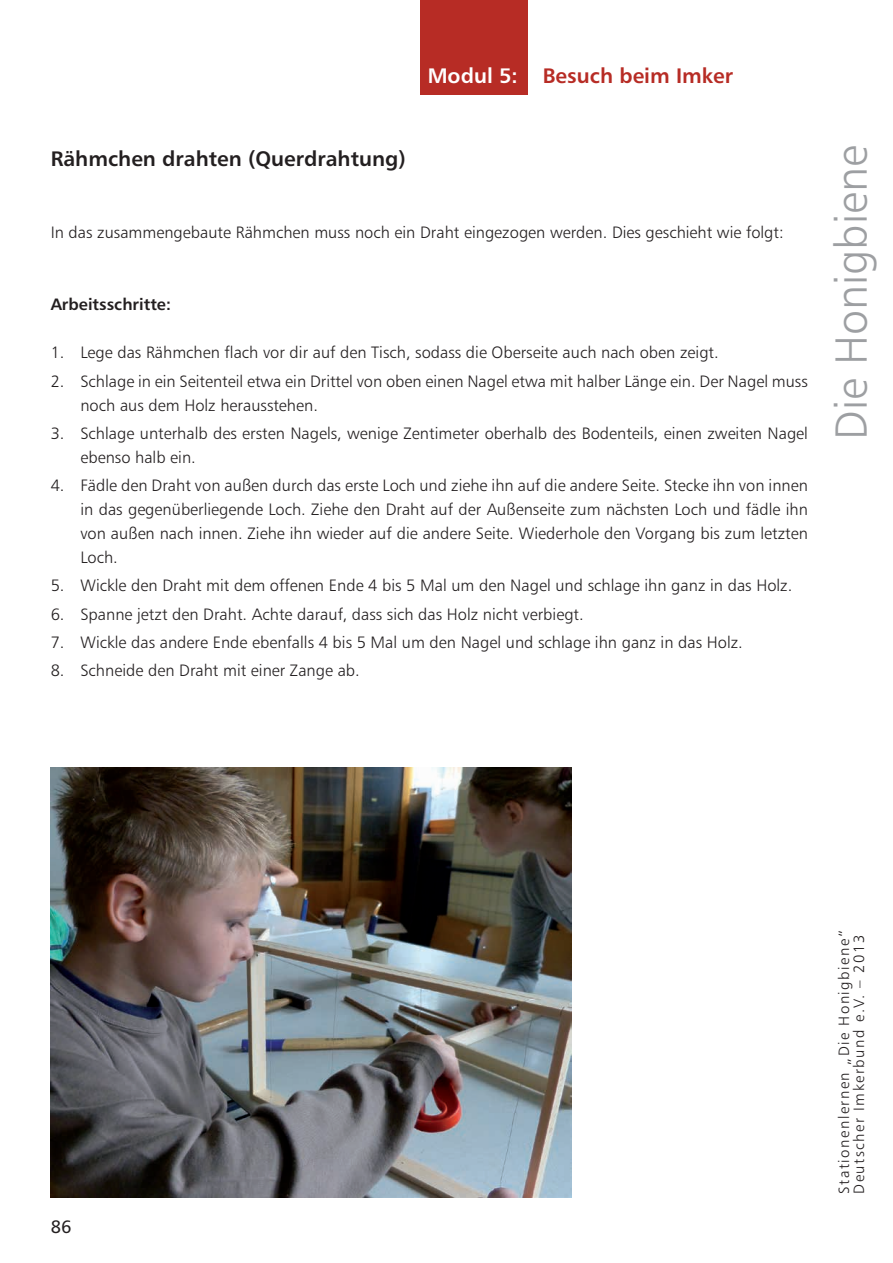
<style>
.page{position:relative;width:893px;height:1263px;background:#fff}
.page>*{position:absolute;margin:0;border:0;box-sizing:border-box;transform-origin:0 0}
.Arbeitsblätter{font:45px "Humanist 777 BT Light B";color:#9d9fa2}
.Arbeitsblätter-2{font:21px "Humanist 777 BT Bold B";color:#231f20}
.Arbeitsblätter-3{font:21px "Humanist 777 BT Bold B";color:#b72c25}
.t1{font:18px "Humanist 777 BT Roman B";color:#231f20}
.Arbeitsblätter-4{font:16.5px/24px "Humanist 777 BT Light B";color:#231f20}
.Arbeitsblätter-5{font:16.5px "Humanist 777 BT Bold B";color:#231f20}
.Text{font:15px "Humanist 777 BT Light B";letter-spacing:.1em;color:#231f20}
.s1{color:#fff}
</style>
<div class="page">
<img style="left:51px;top:768px;width:520px;height:430px">
<div style="left:420px;top:0;width:107px;height:94px;background:#b72c25"></div>
<p class="Arbeitsblätter-3" style="left:428px;top:63px;width:307px"><span class="s1">Modul 5:</span> Besuch beim Imker</p>
<p class="Arbeitsblätter-2" style="left:51px;top:146px;width:357px">Rähmchen drahten (Querdrahtung)</p>
<p class="Arbeitsblätter-4" style="left:51px;top:220px;width:735px">In das zusammengebaute Rähmchen muss noch ein Draht eingezogen werden. Dies geschieht wie folgt:</p>
<p class="Arbeitsblätter-5" style="left:51px;top:294px;width:122px">Arbeitsschritte:</p>
<p class="Arbeitsblätter-4" style="left:51px;top:340px;width:670px">1. Lege das Rähmchen flach vor dir auf den Tisch, sodass die Oberseite auch nach oben zeigt.</p>
<p class="Arbeitsblätter-4" style="left:80px;top:369px;width:729px;text-indent:-30px">2. Schlage in ein Seitenteil etwa ein Drittel von oben einen Nagel etwa mit halber Länge ein. Der Nagel muss noch aus dem Holz herausstehen.</p>
<p class="Arbeitsblätter-4" style="left:80px;top:421px;width:729px;text-indent:-30px">3. Schlage unterhalb des ersten Nagels, wenige Zentimeter oberhalb des Bodenteils, einen zweiten Nagel ebenso halb ein.</p>
<p class="Arbeitsblätter-4" style="left:80px;top:473px;width:729px;text-align:justify;text-indent:-30px">4. Fädle den Draht von außen durch das erste Loch und ziehe ihn auf die andere Seite. Stecke ihn von innen in das gegenüberliegende Loch. Ziehe den Draht auf der Außenseite zum nächsten Loch und fädle ihn von außen nach innen. Ziehe ihn wieder auf die andere Seite. Wiederhole den Vorgang bis zum letzten Loch.</p>
<p class="Arbeitsblätter-4" style="left:51px;top:573px;width:743px">5. Wickle den Draht mit dem offenen Ende 4 bis 5 Mal um den Nagel und schlage ihn ganz in das Holz.</p>
<p class="Arbeitsblätter-4" style="left:51px;top:602px;width:535px">6. Spanne jetzt den Draht. Achte darauf, dass sich das Holz nicht verbiegt.</p>
<p class="Arbeitsblätter-4" style="left:51px;top:630px;width:694px">7. Wickle das andere Ende ebenfalls 4 bis 5 Mal um den Nagel und schlage ihn ganz in das Holz.</p>
<p class="Arbeitsblätter-4" style="left:51px;top:658px;width:311px">8. Schneide den Draht mit einer Zange ab.</p>
<p class="Arbeitsblätter" style="left:823px;top:440px;width:296px;rotate:-90deg">Die Honigbiene</p>
<p class="t1" style="left:51px;top:1216px;width:22px">86</p>
<p class="Text" style="left:835px;top:1193px;width:265px;rotate:-90deg">Stationenlernen „Die Honigbiene“</p>
<p class="Text" style="left:850px;top:1193px;width:260px;rotate:-90deg">Deutscher Imkerbund e.V. – 2013</p>
</div>
